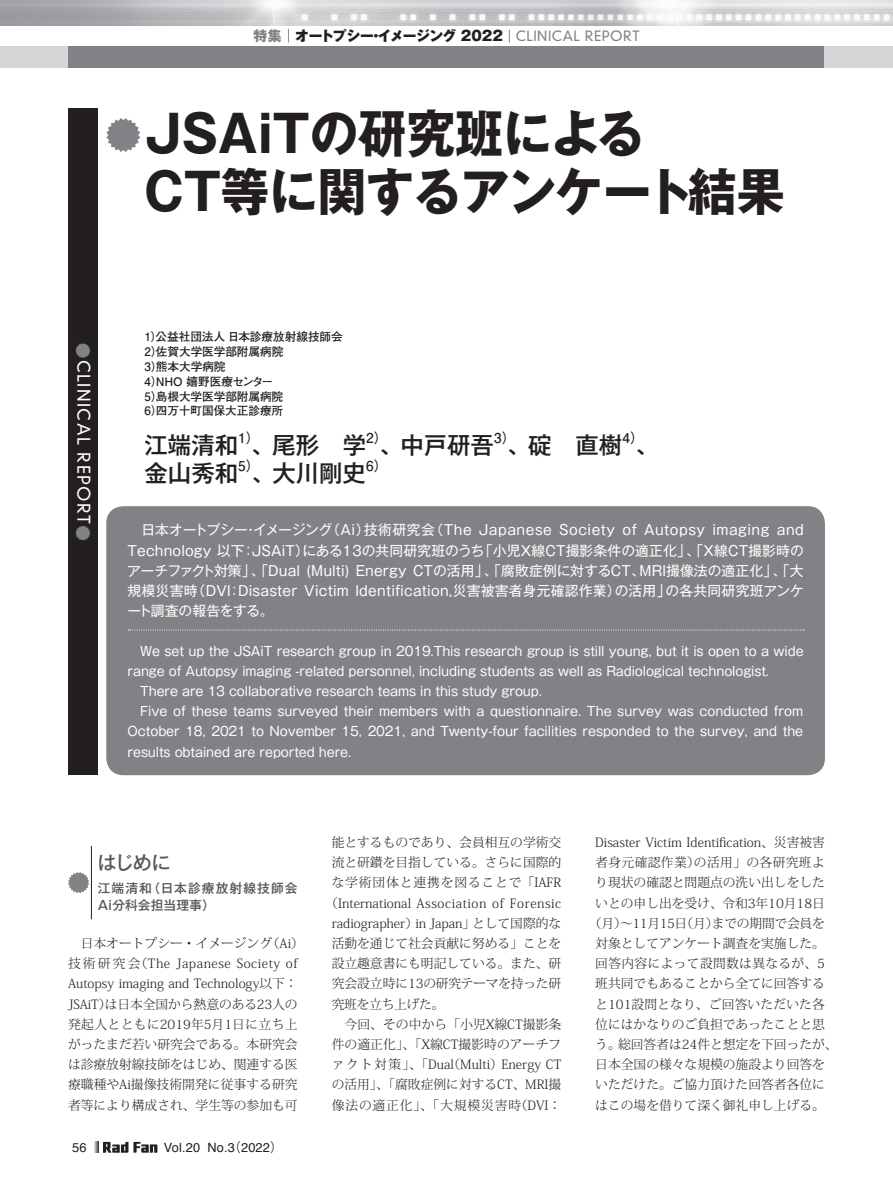
<style>
.page{position:relative;width:893px;height:1191px;background:#fff}
.page>*{position:absolute;margin:0;border:0;box-sizing:border-box;transform-origin:0 0}
.t1{font:700 51px/57.4px "Gothic MB101 Pro";color:#231f20;scale:.95 1}
.t2{font:500 23.4px "Gothic MB101 Pro";letter-spacing:.005em;color:#231f20}
.t3{font:500 19.2px "Gothic MB101 Pro";color:#57585a}
.t4{font:300 16.95px "DIN Neuzeit Grotesk";letter-spacing:.09em;color:#fff}
.t5{font:13.8px/20.2px "Gothic MB101 Pro";letter-spacing:.015em;color:#fff;text-align:justify}
.t6{font:800 13.8px "Gothic MB101 Pro";letter-spacing:-.025em;color:#231f20}
.t7{font:700 13.65px "Futo Go B101 Pro";color:#231f20}
.t8{font:300 12.75px/20.2px "Koz Min Pro";color:#231f20}
.t9{font:12.75px/20.2px "Gothic MB101 Pro";letter-spacing:-.01em;color:#fff}
.t10{font:300 12.75px "Koz Min Pro";letter-spacing:.07em;color:#231f20}
.t11{font:300 12.75px "Koz Min Pro";letter-spacing:.04em;color:#231f20}
.t12{font:300 12.75px "Koz Min Pro";letter-spacing:-.02em;color:#231f20}
.t13{font:500 12.75px/17px "Gothic MB101 Pro";letter-spacing:.085em;color:#57585a}
.t14{font:12.75px "Helvetica";letter-spacing:.01em;color:#231f20}
.t15{font:300 12.75px "Koz Min Pro";letter-spacing:.03em;color:#231f20}
.t16{font:300 12.75px "Koz Min Pro";letter-spacing:.025em;color:#231f20}
.t17{font:700 11.7px/14.9px "Futo Go B101 Pro";letter-spacing:-.01em;color:#231f20}
.s1{color:#808285}
.s2{font-family:"Koz Min Pro";font-weight:400;font-size:12.75px}
.s3{font-family:"DIN Neuzeit Grotesk";font-weight:300;color:#808285}
.s4{font-family:"Gothic BBB Pro";font-weight:500}
</style>
<div class="page">
<div style="left:68px;top:47px;width:757px;height:21px;background:#808285"></div>
<div style="left:825px;top:47px;width:68px;height:21px;background:#d5d6d8"></div>
<div style="left:0;top:47px;width:68px;height:21px;background:#d5d6d8"></div>
<svg style="left:94px;top:1141px;width:63px;height:11px"></svg>
<svg style="left:68px;top:872px;width:21px;height:21px"></svg>
<hr style="left:91px;top:846px;width:1px;height:73px;background:#231f20">
<div style="left:68px;top:108px;width:30px;height:667px;background:#231f20"></div>
<svg style="left:75px;top:343px;width:15px;height:15px"></svg>
<svg style="left:75px;top:525px;width:15px;height:15px"></svg>
<div style="left:106px;top:506px;width:719px;height:269px;background:#808285;border-radius:17px"></div>
<svg style="left:128px;top:629px;width:676px;height:1px"></svg>
<svg style="left:106px;top:118px;width:34px;height:34px"></svg>
<img style="left:0;top:0;width:893px;height:26px">
<p class="t6" style="left:253px;top:25px;width:387px"><span class="s1">特集</span>│オートプシー・イメージング 2022<span class="s2">│</span><span class="s3">CLINICAL REPORT</span></p>
<h1 class="t1" style="left:145px;top:99px;width:676px">JSAiTの研究班による<br>CT等に関するアンケート結果</h1>
<h3 class="t4" style="left:94px;top:360px;width:166px;rotate:90deg">CLINICAL REPORT</h3>
<p class="t17" style="left:144px;top:328px;width:200px">1）公益社団法人 日本診療放射線技師会<br>2）佐賀大学医学部附属病院<br>3）熊本大学病院<br>4）NHO 嬉野医療センター<br>5）島根大学医学部附属病院<br>6）四万十町国保大正診療所</p>
<h2 class="t2" style="left:145px;top:426px;width:95px">江端清和</h2>
<p class="t7" style="left:238px;top:427px;width:23px">1）</p>
<h2 class="t2" style="left:251px;top:426px;width:116px">、尾形　学</h2>
<p class="t7" style="left:366px;top:427px;width:23px">2）</p>
<h2 class="t2" style="left:380px;top:426px;width:116px">、中戸研吾</h2>
<p class="t7" style="left:494px;top:427px;width:23px">3）</p>
<h2 class="t2" style="left:507px;top:426px;width:116px">、碇　直樹</h2>
<p class="t7" style="left:622px;top:427px;width:23px">4）</p>
<h2 class="t2" style="left:636px;top:426px;width:25px">、</h2>
<h2 class="t2" style="left:145px;top:454px;width:95px">金山秀和</h2>
<p class="t7" style="left:238px;top:454px;width:23px">5）</p>
<h2 class="t2" style="left:252px;top:454px;width:116px">、大川剛史</h2>
<p class="t7" style="left:366px;top:454px;width:23px">6）</p>
<p class="t5" style="left:127px;top:518px;width:678px">　日本オートプシー・イメージング（Ai）技術研究会（The Japanese Society of Autopsy imaging and Technology 以下：JSAiT）にある１３の共同研究班のうち「小児X線CT撮影条件の適正化」、「X線CT撮影時のアーチファクト対策」、「Dual (Multi) Energy CTの活用」、「腐敗症例に対するCT、MRI撮像法の適正化」、「大規模災害時（DVI：Disaster Victim Identification,災害被害者身元確認作業）の活用」の各共同研究班アンケート調査の報告をする。</p>
<p class="t9" style="left:128px;top:639px;width:678px">　We set up the JSAiT research group in 2019.This research group is still young, but it is open to a wide range of Autopsy imaging -related personnel, including students as well as Radiological technologist.　There are 13 collaborative research teams in this study group.<br>　Five of these teams surveyed their members with a questionnaire. The survey was conducted from October 18, 2021 to November 15, 2021, and Twenty-four facilities responded to the survey, and the results obtained are reported here.</p>
<h3 class="t3" style="left:98px;top:847px;width:75px">はじめに</h3>
<p class="t13" style="left:98px;top:878px;width:201px">江端清和（日本診療放射線技師会<br>Ai分科会担当理事）</p>
<p class="t8" style="left:68px;top:933px;width:237px">　日本オートプシー・イメージング（Ai）技術研究会（The Japanese Society of<br>Autopsy imaging and Technology以下：<br>JSAiT）は日本全国から熱意のある23人の発起人とともに2019年5月1日に立ち上がったまだ若い研究会である。本研究会は診療放射線技師をはじめ、関連する医療職種やAi撮像技術開発に従事する研究者等により構成され、学生等の参加も可</p>
<p class="t14" style="left:72px;top:1137px;width:16px">56</p>
<p class="t14" style="left:164px;top:1137px;width:120px">Vol.20 No.3<span class="s4">（</span>2022<span class="s4">）</span></p>
<p class="t8" style="left:332px;top:831px;width:231px">能とするものであり、会員相互の学術交</p>
<p class="t8" style="left:332px;top:852px;width:231px">流と研鑚を目指している。さらに国際的</p>
<p class="t10" style="left:332px;top:873px;width:231px">な学術団体と連携を図ることで「IAFR</p>
<p class="t11" style="left:325px;top:894px;width:237px">（International Association of Forensic</p>
<p class="t8" style="left:332px;top:912px;width:231px">radiographer）in Japan」として国際的な</p>
<p class="t8" style="left:332px;top:932px;width:231px">活動を通じて社会貢献に努める」ことを</p>
<p class="t8" style="left:332px;top:953px;width:231px">設立趣意書にも明記している。また、研</p>
<p class="t12" style="left:332px;top:974px;width:231px">究会設立時に13の研究テーマを持った研</p>
<p class="t12" style="left:332px;top:995px;width:114px">究班を立ち上げた。</p>
<p class="t8" style="left:332px;top:1013px;width:231px">　今回、その中から「小児X線CT撮影条</p>
<p class="t8" style="left:332px;top:1033px;width:231px">件の適正化」、「X線CT撮影時のアーチフ</p>
<p class="t8" style="left:332px;top:1054px;width:231px">ァクト対策」、「Dual（Multi）Energy CT</p>
<p class="t8" style="left:332px;top:1074px;width:231px">の活用」、「腐敗症例に対するCT、MRI撮</p>
<p class="t10" style="left:332px;top:1096px;width:231px">像法の適正化」、「大規模災害時（DVI：</p>
<p class="t8" style="left:595px;top:831px;width:231px">Disaster Victim Identification、災害被害</p>
<p class="t15" style="left:595px;top:853px;width:231px">者身元確認作業）の活用」の各研究班よ</p>
<p class="t8" style="left:595px;top:872px;width:231px">り現状の確認と問題点の洗い出しをした</p>
<p class="t8" style="left:595px;top:892px;width:231px">いとの申し出を受け、令和3年10月18日</p>
<p class="t8" style="left:589px;top:912px;width:237px">（月）〜11月15日（月）までの期間で会員を</p>
<p class="t8" style="left:595px;top:932px;width:231px">対象としてアンケート調査を実施した。</p>
<p class="t16" style="left:595px;top:954px;width:231px">回答内容によって設問数は異なるが、5</p>
<p class="t8" style="left:595px;top:973px;width:231px">班共同でもあることから全てに回答する</p>
<p class="t8" style="left:595px;top:993px;width:231px">と101設問となり、ご回答いただいた各</p>
<p class="t8" style="left:595px;top:1013px;width:231px">位にはかなりのご負担であったことと思</p>
<p class="t8" style="left:595px;top:1033px;width:244px">う。総回答者は24件と想定を下回ったが、</p>
<p class="t8" style="left:595px;top:1054px;width:231px">日本全国の様々な規模の施設より回答を</p>
<p class="t8" style="left:595px;top:1074px;width:231px">いただけた。ご協力頂けた回答者各位に</p>
<p class="t8" style="left:595px;top:1094px;width:231px">はこの場を借りて深く御礼申し上げる。</p>
</div>
